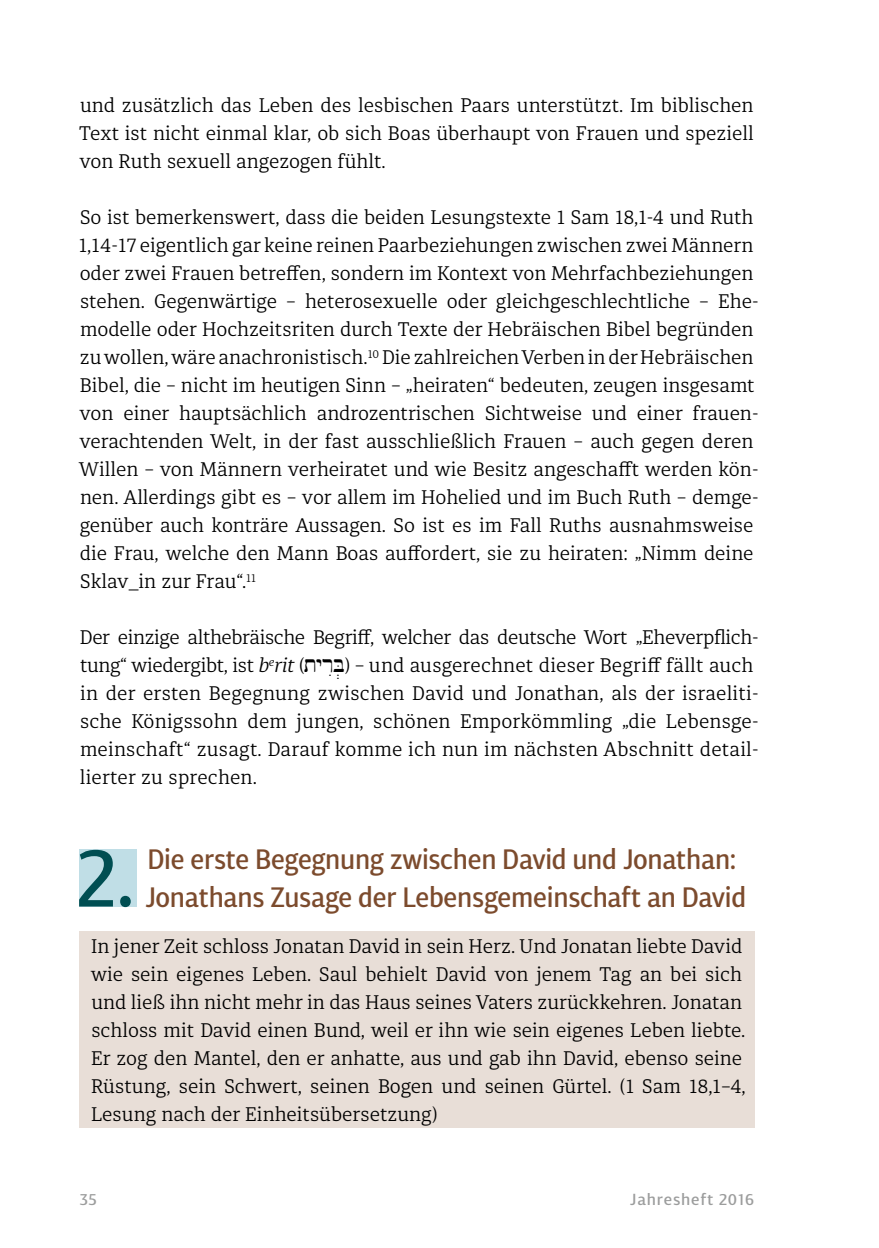
<style>
.page{position:relative;width:879px;height:1248px;background:#fff}
.page>*{position:absolute;margin:0;border:0;box-sizing:border-box;transform-origin:0 0}
.t1{font:500 82.2px "Diaria Sans Pro";color:#004e52;scale:.94 1}
.t2{font:500 28px/38px "Diaria Sans Pro";letter-spacing:-.01em;color:#7c4b2d;scale:.94 1}
.t3{font:300 19.6px/28px "Diaria Pro";color:#000}
.t4{font:500 16px "Diaria Sans Pro";letter-spacing:.05em;color:#9c9d9d}
.s1{font-style:italic}
.s2{font-family:"Bwhebb";font-weight:400;font-size:28px}
</style>
<div class="page">
<div style="left:79px;top:931px;width:675px;height:196px;background:#e8ded7"></div>
<div style="left:79px;top:848px;width:58px;height:58px;background:#c0dee6"></div>
<p class="t3" style="left:79px;top:91px;width:676px;text-align:justify">und zusätzlich das Leben des lesbischen Paars unterstützt. Im biblischen Text ist nicht einmal klar, ob sich Boas überhaupt von Frauen und speziell von Ruth sexuell angezogen fühlt.</p>
<p class="t3" style="left:79px;top:203px;width:681px">So ist bemerkenswert, dass die beiden Lesungstexte 1 Sam 18,1-4 und Ruth 1,14-17 eigentlich gar keine reinen Paarbeziehungen zwischen zwei Männern oder zwei Frauen betreffen, sondern im Kontext von Mehrfachbeziehungen stehen. Gegenwärtige – heterosexuelle oder gleichgeschlechtliche – Ehe&shy;modelle oder Hochzeitsriten durch Texte der Hebräischen Bibel begründen zu wollen, wäre anachronistisch.<sup>10</sup> Die zahlreichen Verben in der Hebräischen Bibel, die – nicht im heutigen Sinn – „heiraten“ bedeuten, zeugen insgesamt von einer hauptsächlich androzentrischen Sichtweise und einer frauen&shy;verachtenden Welt, in der fast ausschließlich Frauen – auch gegen deren Willen – von Männern verheiratet und wie Besitz angeschafft werden kön&shy;nen. Allerdings gibt es – vor allem im Hohelied und im Buch Ruth – demge&shy;genüber auch konträre Aussagen. So ist es im Fall Ruths ausnahmsweise die Frau, welche den Mann Boas auffordert, sie zu heiraten: „Nimm deine Sklav_in zur Frau“.<sup>11</sup></p>
<p class="t3" style="left:80px;top:623px;width:680px">Der einzige althebräische Begriff, welcher das deutsche Wort „Eheverpflich&shy;tung“ wiedergibt, ist <span class="s1">b</span><sup>e</sup><span class="s1">rit</span> (<span class="s2">tyrIB.</span>) – und ausgerechnet dieser Begriff fällt auch in der ersten Begegnung zwischen David und Jonathan, als der israeliti&shy;sche Königssohn dem jungen, schönen Emporkömmling „die Lebensge&shy;meinschaft“ zusagt. Darauf komme ich nun im nächsten Abschnitt detail&shy;lierter zu sprechen.</p>
<h1 class="t1" style="left:75px;top:825px;width:64px">2.</h1>
<h2 class="t2" style="left:145px;top:839px;width:641px">Die erste Begegnung zwischen David und Jonathan:<br>Jonathans Zusage der Lebensgemeinschaft an David</h2>
<p class="t3" style="left:91px;top:931px;width:656px">In jener Zeit schloss Jonatan David in sein Herz. Und Jonatan liebte David wie sein eigenes Leben. Saul behielt David von jenem Tag an bei sich und ließ ihn nicht mehr in das Haus seines Vaters zurückkehren. Jonatan schloss mit David einen Bund, weil er ihn wie sein eigenes Leben liebte.<br>Er zog den Mantel, den er anhatte, aus und gab ihn David, ebenso seine Rüstung, sein Schwert, seinen Bogen und seinen Gürtel. (1 Sam 18,1–4, Lesung nach der Einheitsübersetzung)</p>
<p class="t4" style="left:79px;top:1188px;width:19px">35</p>
<p class="t4" style="left:630px;top:1188px;width:126px">Jahresheft 2016</p>
</div>
